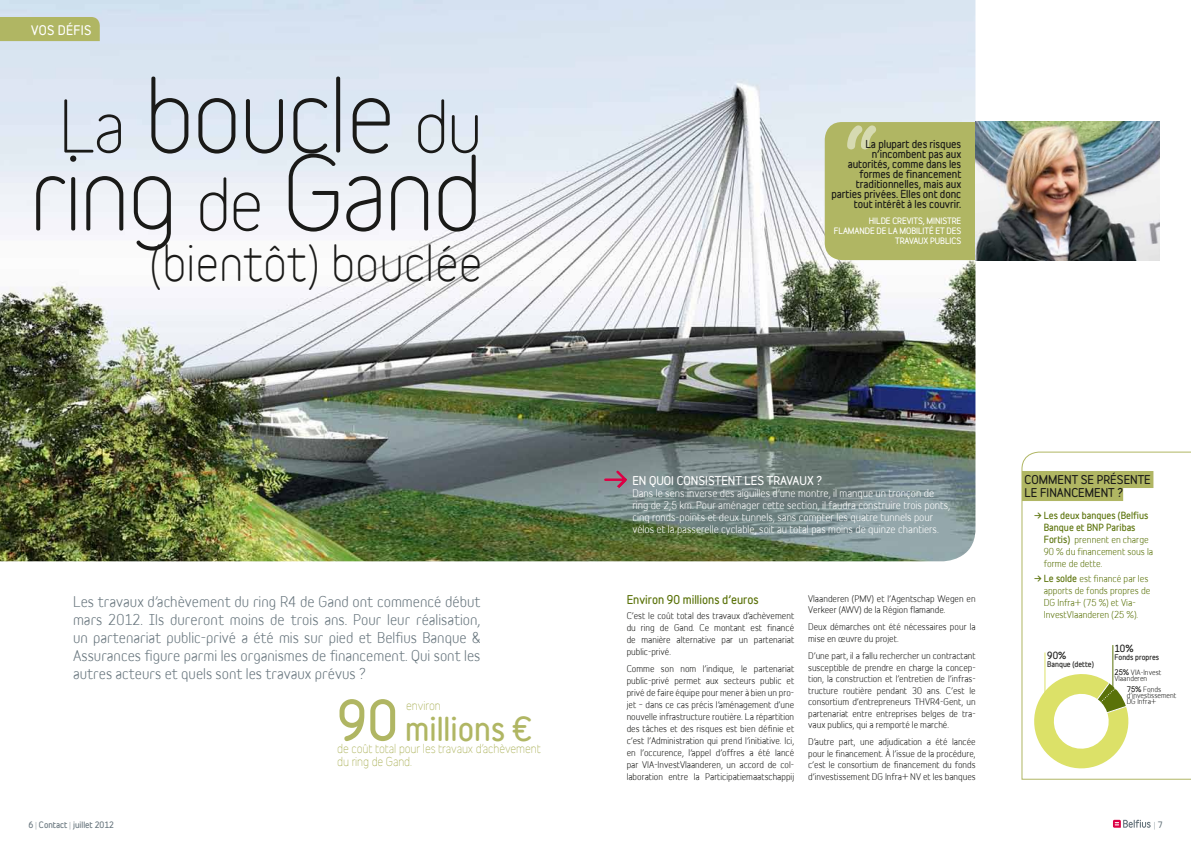
<style>
.page{position:relative;width:1191px;height:842px;background:#fff}
.page>*{position:absolute;margin:0;border:0;box-sizing:border-box;transform-origin:0 0}
.t1{font:300 100px/78px "Belfius Normal";letter-spacing:-.03em;color:#1a1a18}
.t2{font:300 48px "Belfius Normal";color:#1a1a18}
.t3{font:700 30px "Belfius Alternative";color:#b0b663}
.t4{font:14px/18px "Belfius Normal";color:#67757d;text-align:justify}
.t5{font:300 12px/13px "Belfius Alternative";letter-spacing:-.01em;color:#b0b663}
.t6{font:700 12px "Belfius Alternative";color:#fff}
.t7{font:700 11px "Belfius Alternative";color:#1a1a18}
.t8{font:700 11px "Belfius Alternative";color:#fff}
.t9{font:700 11px "Belfius Alternative";color:#5a7209}
.t10{font:10px/12px "Belfius Alternative";color:#fff}
.t11{font:700 10px/10px "Belfius Alternative";letter-spacing:-.005em;color:#1a1a18;text-align:right}
.t12{font:9px/12px "Belfius Alternative";color:#5a7209}
.t13{font:700 9px "Belfius Alternative";color:#1a1a18}
.t14{font:8.7px/11.9px "Belfius Alternative";color:#1a1a18;text-align:justify}
.t15{font:700 8px "Belfius Alternative";letter-spacing:-.01em;color:#fff}
.t16{font:700 8px "Belfius Alternative";color:#67757d}
.t17{font:300 8px "Belfius Alternative";color:#67757d}
.t18{font:7px/6px "Belfius Alternative";color:#1a1a18}
.t19{font:700 7px "Belfius Alternative";color:#1a1a18}
.s1{font-size:70px}
.s2{font-size:50px}
.s3{font-weight:700}
.s4{font-weight:300}
</style>
<div class="page">
<img style="left:0;top:0;width:975px;height:561px">
<svg style="left:1113px;top:820px;width:37px;height:8px"></svg>
<svg style="left:1021px;top:451px;width:170px;height:329px"></svg>
<div style="left:1022px;top:471px;width:131px;height:17px;background:#b0b663"></div>
<div style="left:1022px;top:484px;width:101px;height:17px;background:#b0b663"></div>
<svg style="left:1028px;top:672px;width:106px;height:102px"></svg>
<svg style="left:603px;top:468px;width:28px;height:23px"></svg>
<div style="left:0;top:17px;width:100px;height:24px;background:#b0b663"></div>
<hr style="left:1044px;top:652px;width:1px;height:53px;background:#dce168">
<hr style="left:1112px;top:645px;width:1px;height:43px;background:#5a7209">
<img style="left:1030px;top:122px;width:129px;height:138px">
<svg style="left:824px;top:122px;width:206px;height:138px;background:#a6ac70"></svg>
<h3 class="t6" style="left:31px;top:21px;width:35px">vos défis</h3>
<h1 class="t1" style="left:29px;top:67px;width:455px"><span class="s1">La</span> boucle <span class="s1">du </span>ring <span class="s1">de</span> Gand</h1>
<h2 class="t2" style="left:150px;top:225px;width:334px">(bientôt) bouclée</h2>
<p class="t4" style="left:73px;top:591px;width:409px">Les travaux d’achèvement du ring R4 de Gand ont commencé début mars 2012. Ils dureront moins de trois ans. Pour leur réalisation, un partenariat public-privé a été mis sur pied et Belfius Banque &amp; Assurances figure parmi les organismes de financement. Qui sont les autres acteurs et quels sont les travaux prévus ?</p>
<h3 class="t3" style="left:337px;top:705px;width:197px"><span class="s2">90</span> millions €</h3>
<h3 class="t5" style="left:337px;top:741px;width:205px">de coût total pour les travaux d’achèvement du ring de Gand.</h3>
<h3 class="t5" style="left:406px;top:698px;width:36px">environ</h3>
<p class="t11" style="left:831px;top:139px;width:131px">La plupart des risques n’incombent pas aux autorités, comme dans les formes de financement traditionnelles, mais aux parties privées. Elles ont donc tout intérêt à les couvrir.</p>
<p class="t15" style="left:869px;top:215px;width:63px">HILDE CREVITS, minis</p>
<p class="t15" style="left:947px;top:215px;width:10px">tre</p>
<p class="t15" style="left:834px;top:225px;width:6px">flamande</p>
<p class="t15" style="left:876px;top:225px;width:35px">de la Mobili</p>
<p class="t15" style="left:924px;top:225px;width:28px">té et des</p>
<p class="t15" style="left:895px;top:235px;width:25px">Travaux</p>
<p class="t15" style="left:930px;top:235px;width:6px">publics</p>
<p class="t8" style="left:632px;top:472px;width:24px">En quoi</p>
<p class="t8" style="left:676px;top:472px;width:8px">consis</p>
<p class="t8" style="left:715px;top:472px;width:37px">tent les</p>
<p class="t8" style="left:767px;top:472px;width:34px">travaux</p>
<p class="t8" style="left:816px;top:472px;width:7px">?</p>
<p class="t10" style="left:632px;top:486px;width:319px">Dans le sens inverse des aiguilles d’une montre, il manque un tronçon de ring de 2,5 km. Pour aménager cette section, il faudra construire trois ponts, cinq ronds-points et deux tunnels, sans compter les quatre tunnels pour vélos et la passerelle cyclable, soit au total pas moins de quinze chantiers.</p>
<p class="t9" style="left:626px;top:591px;width:133px">Environ 90 millions d’euros</p>
<p class="t14" style="left:626px;top:609px;width:169px">C’est le coût total des travaux d’achèvement du ring de Gand. Ce montant est financé de manière alternative par un partenariat public-privé.</p>
<p class="t14" style="left:626px;top:662px;width:169px">Comme son nom l’indique, le partenariat public-privé permet aux secteurs public et privé de faire équipe pour mener à bien un pro&shy;jet – dans ce cas précis l’aménagement d’une nouvelle infrastructure routière. La répartition des tâches et des risques est bien définie et c’est l’Administration qui prend l’initiative. Ici, en l’occurence, l’appel d’offres a été lancé par VIA-InvestVlaanderen, un accord de col&shy;laboration entre la Participatiemaatschappij</p>
<p class="t14" style="left:808px;top:592px;width:169px;line-height:11.5px">Vlaanderen (PMV) et l’Agentschap Wegen en<br>Verkeer (AWV) de la Région flamande.</p>
<p class="t14" style="left:808px;top:620px;width:169px;line-height:11.5px">Deux démarches ont été nécessaires pour la mise en œuvre du projet.</p>
<p class="t14" style="left:808px;top:649px;width:169px;line-height:11.5px">D’une part, il a fallu rechercher un contractant susceptible de prendre en charge la concep&shy;tion, la construction et l’entretien de l’infras&shy;tructure routière pendant 30 ans. C’est le consortium d’entrepreneurs THVR4-Gent, un partenariat entre entreprises belges de tra&shy;vaux publics, qui a remporté le marché.</p>
<p class="t14" style="left:808px;top:735px;width:169px;line-height:11.5px">D’autre part, une adjudication a été lancée pour le financement. À l’issue de la procédure, c’est le consortium de financement du fonds d’investissement DG Infra+ NV et les banques</p>
<p class="t7" style="left:1024px;top:471px;width:16px">Commen</p>
<p class="t7" style="left:1071px;top:471px;width:33px">t se présen</p>
<p class="t7" style="left:1137px;top:471px;width:13px">te</p>
<p class="t7" style="left:1024px;top:484px;width:24px">le financemen</p>
<p class="t7" style="left:1108px;top:484px;width:16px">t ?</p>
<p class="t12" style="left:1043px;top:509px;width:111px;text-indent:-10px"><span class="s3">→ Les deux banques (Belfius<br>Banque et BNP Paribas<br>Fortis)</span> prennent en charge<br>90 % du financement sous la forme de dette.</p>
<p class="t12" style="left:1043px;top:572px;width:108px;text-indent:-10px"><span class="s3">→ Le solde</span> est financé par les apports de fonds propres de<br>DG Infra+ (75 %) et Via-<br>InvestVlaanderen (25 %).</p>
<p class="t13" style="left:1114px;top:642px;width:21px">10%</p>
<p class="t13" style="left:1047px;top:649px;width:21px">90%</p>
<p class="t19" style="left:1114px;top:652px;width:46px">Fonds propres</p>
<p class="t19" style="left:1047px;top:659px;width:48px">Banque (dette)</p>
<p class="t18" style="left:1114px;top:669px;width:49px"><span class="s3">25%</span> VIA-Invest<br>Vlaanderen</p>
<p class="t18" style="left:1126px;top:686px;width:51px"><span class="s3">75%</span> Fonds d’investissement<br>DG Infra+</p>
<p class="t16" style="left:28px;top:818px;width:87px">6 <span class="s4">|</span> Contact <span class="s4">|</span> juillet 2012</p>
<p class="t17" style="left:1154px;top:818px;width:10px">| <span class="s3">7</span></p>
</div>
